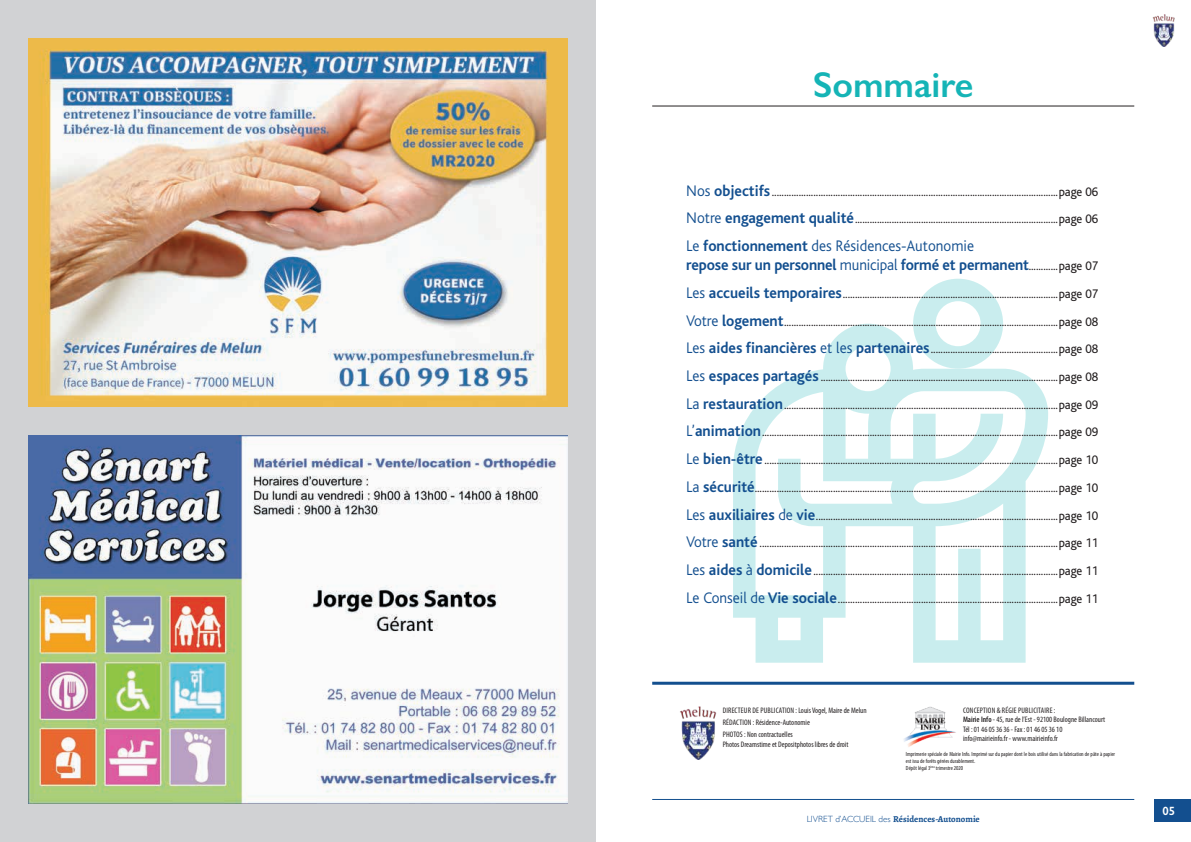
<style>
.page{position:relative;width:1191px;height:842px;background:#fff}
.page>*{position:absolute;margin:0;border:0;box-sizing:border-box;transform-origin:0 0}
.t1{font:600 36px "Gill Sans";color:#15b4b6}
.t2{font:700 16px/19.2px "Bliss";letter-spacing:-.01em;color:#134f8f;scale:.95 1}
.t3{font:300 13px/27.7px "Bliss";color:#231f20;scale:.95 1}
.t4{font:600 12px "Gill Sans";color:#fff}
.t5{font:700 9px "Alegreya";color:#134f8f}
.t6{font:condensed 8px/9.6px "Myriad Pro";color:#231f20}
.t7{font:condensed 6px/7.2px "Myriad Pro";color:#231f20}
.s1{font-size:16px;color:#134f8f}
.s2{font-weight:700;font-size:16px;color:#134f8f}
.s3{font-weight:400}
.s4{font-weight:300}
.s5{font-weight:300;font-size:13px;color:#231f20}
.s6{font-weight:400;font-size:13px;color:#231f20}
.s7{font-weight:600}
.s8{font-family:"Gill Sans";font-weight:300}
</style>
<div class="page">
<div style="left:1154px;top:799px;width:37px;height:23px;background:#134f8f"></div>
<hr style="left:652px;top:799px;width:482px;height:1px;background:#134f8f">
<img style="left:1152px;top:14px;width:23px;height:32px">
<svg style="left:913px;top:279px;width:90px;height:45px"></svg>
<svg style="left:733px;top:324px;width:315px;height:339px"></svg>
<div style="left:0;top:0;width:595px;height:842px;background:#d1d2d4"></div>
<img style="left:28px;top:38px;width:539px;height:369px">
<img style="left:28px;top:435px;width:539px;height:369px">
<img style="left:680px;top:707px;width:37px;height:52px">
<img style="left:903px;top:706px;width:53px;height:41px">
<hr style="left:652px;top:682px;width:482px;height:3px;background:#134f8f">
<hr style="left:652px;top:106px;width:482px;height:1px;background:#231f20">
<h1 class="t1" style="left:813px;top:63px;width:162px">Sommaire</h1>
<p class="t3" style="left:686px;top:178px;width:435px"><span class="s1">Nos</span> <span class="s2">objectifs</span>.....................................................................................................................<span class="s3">page 06<br></span><span class="s1">Notre</span> <span class="s2">engagement qualité</span>...................................................................................<span class="s3">page 06</span></p>
<p class="t2" style="left:686px;top:236px;width:435px"><span class="s4">Le</span> fonctionnement <span class="s4">des Résidences-Autonomie<br></span>repose sur un personnel <span class="s4">municipal</span> formé et permanent<span class="s5">............</span><span class="s6">page 07</span></p>
<p class="t3" style="left:686px;top:280px;width:435px;text-align:justify"><span class="s1">Les</span> <span class="s2">accueils temporaires</span>........................................................................................<span class="s3">page 07<br></span><span class="s1">Votre</span> <span class="s2">logement</span>................................................................................................................<span class="s3">page 08<br></span><span class="s1">Les</span> <span class="s2">aides financières</span> <span class="s1">et les</span> <span class="s2">partenaires</span>....................................................<span class="s3">page 08<br></span><span class="s1">Les</span> <span class="s2">espaces partagés</span> .................................................................................................<span class="s3">page 08<br></span><span class="s1">La</span> <span class="s2">restauration</span>................................................................................................................<span class="s3">page 09<br></span><span class="s1">L’</span><span class="s2">animation</span>.........................................................................................................................<span class="s3">page 09<br></span><span class="s1">Le</span> <span class="s2">bien-être</span>........................................................................................................................<span class="s3">page 10<br></span><span class="s1">La</span> <span class="s2">sécurité</span>............................................................................................................................<span class="s3">page 10<br></span><span class="s1">Les</span> <span class="s2">auxiliaires</span> <span class="s1">de</span> <span class="s2">vie</span>...................................................................................................<span class="s3">page 10<br></span><span class="s1">Votre</span> <span class="s2">santé</span> ..........................................................................................................................<span class="s3">page 11<br></span><span class="s1">Les</span> <span class="s2">aides</span> <span class="s1">à</span> <span class="s2">domicile</span>....................................................................................................<span class="s3">page 11<br></span><span class="s1">Le Conseil de</span> <span class="s2">Vie sociale</span>..........................................................................................<span class="s3">page 11</span></p>
<p class="t6" style="left:722px;top:704px;width:145px;line-height:12.4px">DIRECTEUR DE PUBLICATION : Louis Vogel, Maire de Melun<br>RÉDACTION : Résidence-Autonomie<br>PHOTOS : Non contractuelles</p>
<p class="t6" style="left:722px;top:739px;width:127px">Photos Dreamstime et Depositphotos libres de droit</p>
<p class="t6" style="left:963px;top:705px;width:144px">CONCEPTION &amp; RÉGIE PUBLICITAIRE :<br><span class="s7">Mairie Info</span> - 45, rue de l’Est - 92100 Boulogne Billancourt Tél : 01 46 05 36 36 - Fax : 01 46 05 36 10 info@mairieinfo.fr - www.mairieinfo.fr</p>
<p class="t7" style="left:906px;top:750px;width:211px">Imprimerie spéciale de Mairie Info. Imprimé sur du papier dont le bois utilisé dans la fabrication de pâte à papier est issu de forêts gérées durablement.<br>Dépôt légal 3<sup>ème</sup> trimestre 2020</p>
<p class="t5" style="left:806px;top:813px;width:175px"><span class="s8">LIVRET d’ACCUEIL des</span> Résidences-Autonomie</p>
<p class="t4" style="left:1162px;top:804px;width:14px">05</p>
</div>
